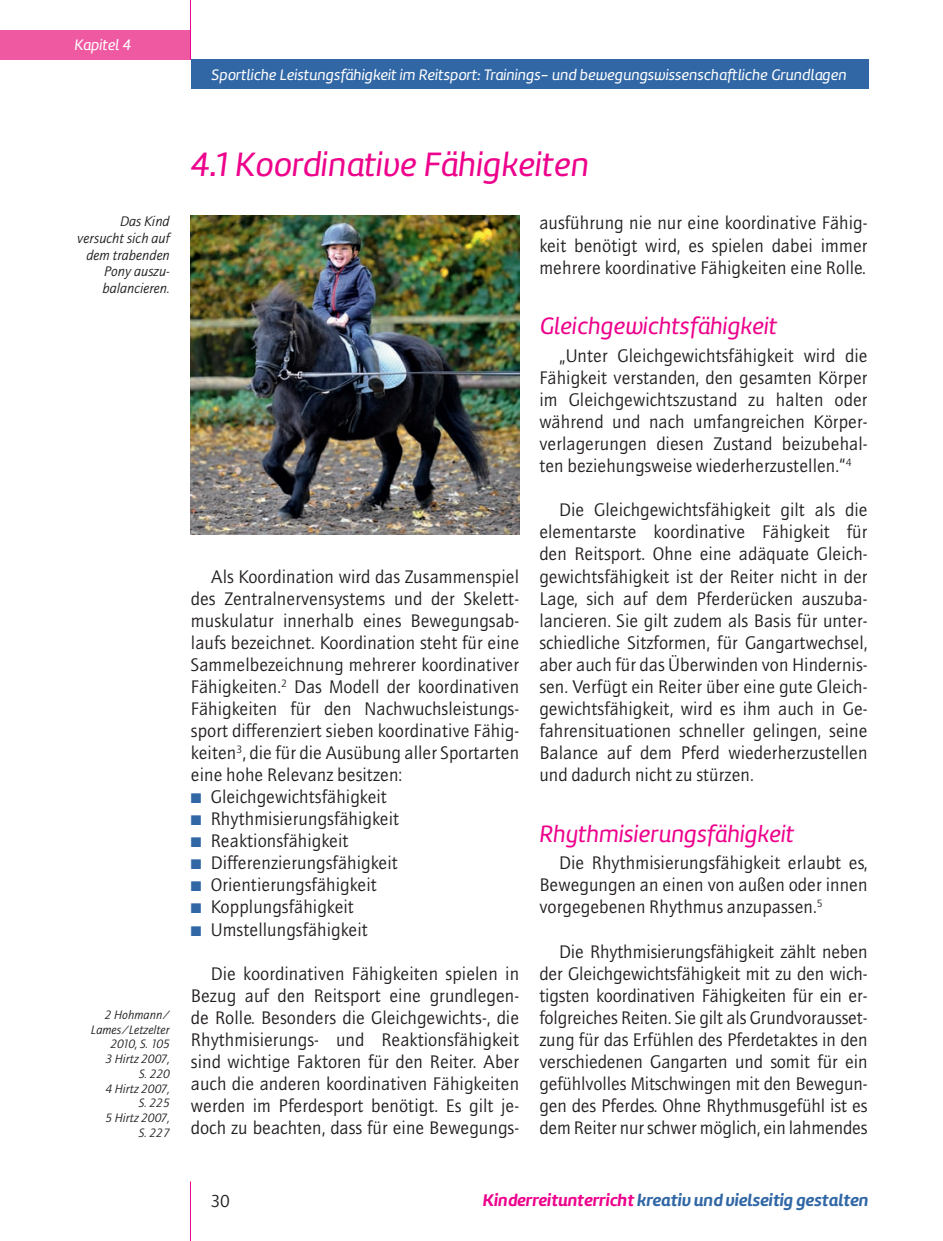
<style>
.page{position:relative;width:943px;height:1241px;background:#fff}
.page>*{position:absolute;margin:0;border:0;box-sizing:border-box;transform-origin:0 0}
.Kinder_Zwiti{font:35px "Amelia Basic Italic";color:#ed028c}
.Kinder_Unterzwiti{font:24.5px "Amelia Basic Italic";color:#ed028c}
.Kinder_Fließ{font:18.38px/22.1px "AT Quay Sans";color:#231f20;text-align:justify}
.t1{font:italic 17.5px "Amelia Basic Bold";color:#3167a5}
.t2{font:17.5px "AT Quay Sans";color:#231f20}
.t3{font:15.75px "Amelia Basic Italic";color:#fff}
.Kinder_BU{font:italic 14px/16.8px "AT Quay Sans";color:#231f20;text-align:right}
.Kinder_Fußnote{font:italic 12.25px/14.7px "AT Quay Sans";color:#231f20;text-align:right}
.s1{color:#3167a5}
.s2{color:#ed028c}
</style>
<div class="page">
<hr style="left:190px;top:1181px;width:1px;height:59px;background:#ed028c">
<div style="left:0;top:30px;width:191px;height:30px;background:#ef59a1"></div>
<div style="left:191px;top:60px;width:677px;height:29px;background:#3167a5"></div>
<hr style="left:190px;top:0;width:1px;height:60px;background:#ed028c">
<img style="left:191px;top:215px;width:328px;height:319px">
<p class="t3" style="left:74px;top:35px;width:58px">Kapitel 4</p>
<p class="t3" style="left:211px;top:65px;width:637px">Sportliche Leistungsfähigkeit im Reitsport: Trainings- und bewegungswissenschaftliche Grundlagen</p>
<p class="Kinder_BU" style="left:77px;top:213px;width:94px">Das Kind versucht sich auf dem trabenden<br>Pony auszu&shy;balancieren.</p>
<p class="Kinder_Fußnote" style="left:91px;top:1007px;width:80px">2 Hohmann/<br>Lames/Letzelter<br>2010, S. 105</p>
<p class="Kinder_Fußnote" style="left:105px;top:1051px;width:66px">3 Hirtz 2007,</p>
<p class="Kinder_Fußnote" style="left:139px;top:1066px;width:32px">S. 220</p>
<p class="Kinder_Fußnote" style="left:105px;top:1080px;width:66px">4 Hirtz 2007,</p>
<p class="Kinder_Fußnote" style="left:139px;top:1095px;width:33px">S. 225</p>
<p class="Kinder_Fußnote" style="left:105px;top:1110px;width:66px">5 Hirtz 2007,</p>
<p class="Kinder_Fußnote" style="left:139px;top:1124px;width:33px">S. 227</p>
<p class="Kinder_Zwiti" style="left:191px;top:144px;width:400px">4.1 Koordinative Fähigkeiten</p>
<p class="Kinder_Fließ" style="left:191px;top:565px;width:330px;text-indent:20px">Als Koordination wird das Zusammenspiel des Zentralnervensystems und der Skelett&shy;muskulatur innerhalb eines Bewegungsab&shy;laufs bezeichnet. Koordination steht für eine Sammelbezeichnung mehrerer koordinativer Fähigkeiten.<sup>2</sup> Das Modell der koordinativen Fähigkeiten für den Nachwuchsleistungs&shy;sport differenziert sieben koordinative Fähig&shy;keiten<sup>3</sup>, die für die Ausübung aller Sportarten eine hohe Relevanz besitzen:</p>
<p class="Kinder_Fließ" style="left:191px;top:785px;width:198px"><span class="s1">■</span> Gleichgewichtsfähigkeit</p>
<p class="Kinder_Fließ" style="left:191px;top:807px;width:210px"><span class="s1">■</span> Rhythmisierungsfähigkeit</p>
<p class="Kinder_Fließ" style="left:191px;top:829px;width:159px"><span class="s1">■</span> Reaktionsfähigkeit</p>
<p class="Kinder_Fließ" style="left:191px;top:851px;width:208px"><span class="s1">■</span> Differenzierungsfähigkeit</p>
<p class="Kinder_Fließ" style="left:191px;top:873px;width:187px"><span class="s1">■</span> Orientierungsfähigkeit</p>
<p class="Kinder_Fließ" style="left:191px;top:895px;width:165px"><span class="s1">■</span> Kopplungsfähigkeit</p>
<p class="Kinder_Fließ" style="left:191px;top:918px;width:179px"><span class="s1">■</span> Umstellungsfähigkeit</p>
<p class="Kinder_Fließ" style="left:191px;top:962px;width:330px;text-indent:20px">Die koordinativen Fähigkeiten spielen in Bezug auf den Reitsport eine grundlegen&shy;de Rolle. Besonders die Gleichgewichts-, die Rhythmisierungs- und Reaktionsfähigkeit sind wichtige Faktoren für den Reiter. Aber auch die anderen koordinativen Fähigkeiten werden im Pferdesport benötigt. Es gilt je&shy;doch zu beachten, dass für eine Bewegungs-</p>
<p class="Kinder_Fließ" style="left:539px;top:212px;width:330px">ausführung nie nur eine koordinative Fähig&shy;keit benötigt wird, es spielen dabei immer mehrere koordinative Fähigkeiten eine Rolle.</p>
<p class="Kinder_Unterzwiti" style="left:539px;top:312px;width:239px">Gleichgewichtsfähigkeit</p>
<p class="Kinder_Fließ" style="left:539px;top:344px;width:330px;text-indent:20px">„Unter Gleichgewichtsfähigkeit wird die Fähigkeit verstanden, den gesamten Körper im Gleichgewichtszustand zu halten oder während und nach umfangreichen Körper&shy;verlagerungen diesen Zustand beizubehal&shy;ten beziehungsweise wiederherzustellen.“<sup>4</sup></p>
<p class="Kinder_Fließ" style="left:539px;top:499px;width:330px;text-indent:20px">Die Gleichgewichtsfähigkeit gilt als die elementarste koordinative Fähigkeit für den Reitsport. Ohne eine adäquate Gleich&shy;gewichtsfähigkeit ist der Reiter nicht in der Lage, sich auf dem Pferderücken auszuba&shy;lancieren. Sie gilt zudem als Basis für unter&shy;schiedliche Sitzformen, für Gangartwechsel, aber auch für das Überwinden von Hindernis&shy;sen. Verfügt ein Reiter über eine gute Gleich&shy;gewichtsfähigkeit, wird es ihm auch in Ge&shy;fahrensituationen schneller gelingen, seine Balance auf dem Pferd wiederherzustellen und dadurch nicht zu stürzen.</p>
<p class="Kinder_Unterzwiti" style="left:539px;top:819px;width:256px">Rhythmisierungsfähigkeit</p>
<p class="Kinder_Fließ" style="left:539px;top:851px;width:330px;text-indent:20px">Die Rhythmisierungsfähigkeit erlaubt es, Bewegungen an einen von außen oder innen vorgegebenen Rhythmus anzupassen.<sup>5</sup></p>
<p class="Kinder_Fließ" style="left:539px;top:940px;width:330px;text-indent:20px">Die Rhythmisierungsfähigkeit zählt neben der Gleichgewichtsfähigkeit mit zu den wich&shy;tigsten koordinativen Fähigkeiten für ein er&shy;folgreiches Reiten. Sie gilt als Grundvorausset&shy;zung für das Erfühlen des Pferdetaktes in den verschiedenen Gangarten und somit für ein gefühlvolles Mitschwingen mit den Bewegun&shy;gen des Pferdes. Ohne Rhythmusgefühl ist es dem Reiter nur schwer möglich, ein lahmendes</p>
<p class="t2" style="left:211px;top:1190px;width:21px">30</p>
<p class="t1" style="left:483px;top:1189px;width:387px"><span class="s2">Kinderreitunterricht</span> kreativ und vielseitig gestalten</p>
</div>
